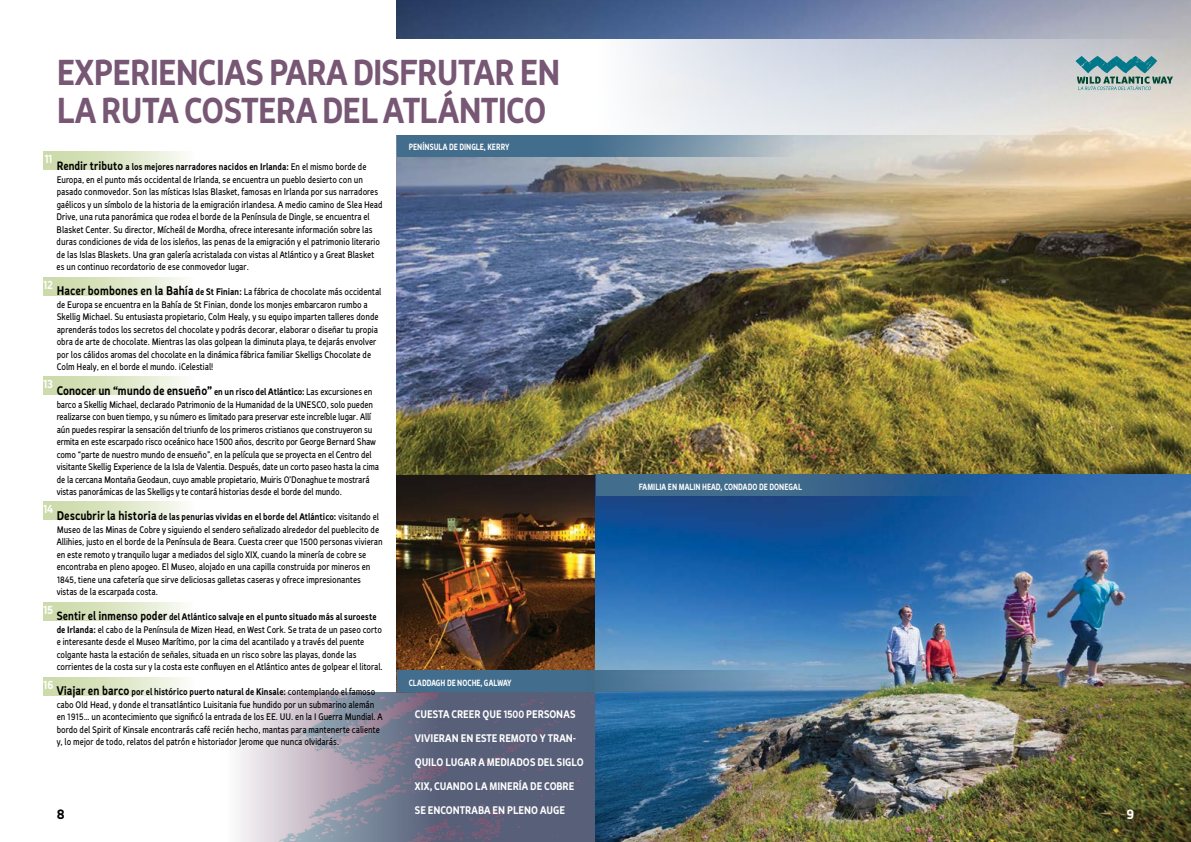
<style>
.page{position:relative;width:1191px;height:842px;background:#fff}
.page>*{position:absolute;margin:0;border:0;box-sizing:border-box;transform-origin:0 0}
.t1{font:700 36px/38px "Orga";letter-spacing:-.015em;color:#775774;scale:.9 1}
.t2{font:700 14px "Orga";color:#000}
.t3{font:700 14px "Orga";color:#fff}
.t4{font:700 12.5px "Orga";color:#000;scale:.9 1}
.t5{font:700 12px "Orga";letter-spacing:.02em;color:#fff;scale:.9 1}
.t6{font:700 11px/24px "Orga";letter-spacing:.005em;color:#fff;scale:.9 1}
.t7{font:500 9.5px/12.5px "Orga";color:#000;scale:.9 1}
.t8{font:700 9px "Orga";letter-spacing:.005em;color:#fff;scale:.8 1}
.s1{font-weight:700;font-size:12px}
.s2{font-weight:700}
.s3{font-weight:700;font-size:12.5px}
.s4{font-size:9.5px}
.s5{font-weight:500;font-size:9.5px}
</style>
<div class="page">
<img style="left:397px;top:475px;width:198px;height:196px">
<div style="left:227px;top:692px;width:368px;height:150px;background:linear-gradient(to bottom,#f1eef1,#f1eef1)"></div>
<img style="left:264px;top:692px;width:331px;height:150px">
<img style="left:397px;top:0;width:794px;height:475px">
<div style="left:0;top:40px;width:595px;height:95px;background:#fff"></div>
<div style="left:43px;top:152px;width:188px;height:18px;background:linear-gradient(to right,#c7d6a1,#fff)"></div>
<div style="left:43px;top:277px;width:188px;height:19px;background:linear-gradient(to right,#c7d6a1,#fff)"></div>
<div style="left:43px;top:376px;width:188px;height:19px;background:linear-gradient(to right,#c7d6a1,#fff)"></div>
<div style="left:43px;top:501px;width:188px;height:19px;background:linear-gradient(to right,#c7d6a1,#fff)"></div>
<div style="left:43px;top:602px;width:188px;height:19px;background:linear-gradient(to right,#c7d6a1,#fff)"></div>
<div style="left:43px;top:677px;width:188px;height:19px;background:linear-gradient(to right,#c7d6a1,#fff)"></div>
<img style="left:595px;top:475px;width:596px;height:367px">
<svg style="left:595px;top:40px;width:596px;height:95px;background:#dfe1e4"></svg>
<svg style="left:397px;top:135px;width:397px;height:21px;background:#60839c"></svg>
<svg style="left:397px;top:671px;width:397px;height:21px;background:#517b9b"></svg>
<div style="left:596px;top:475px;width:397px;height:21px;background:linear-gradient(to right,#4e7389,#1e5894)"></div>
<svg style="left:1075px;top:56px;width:98px;height:34px;background:#85aaab"></svg>
<h1 class="t1" style="left:57px;top:53px;width:561px">EXPERIENCIAS PARA DISFRUTAR EN<br>LA RUTA COSTERA DEL ATLÁNTICO</h1>
<p class="t8" style="left:409px;top:141px;width:127px">PENÍNSULA DE DINGLE, KERRY</p>
<p class="t5" style="left:44px;top:152px;width:10px">11</p>
<p class="t7" style="left:57px;top:160px;width:364px"><span class="s1">Rendir tributo</span> <span class="s2">a los mejores narradores nacidos en Irlanda:</span> En el mismo borde de Europa, en el punto más occidental de Irlanda, se encuentra un pueblo desierto con un pasado conmovedor. Son las místicas Islas Blasket, famosas en Irlanda por sus narradores gaélicos y un símbolo de la historia de la emigración irlandesa. A medio camino de Slea Head Drive, una ruta panorámica que rodea el borde de la Península de Dingle, se encuentra el Blasket Center. Su director, Mícheál de Mordha, ofrece interesante información sobre las duras condiciones de vida de los isleños, las penas de la emigración y el patrimonio literario de las Islas Blaskets. Una gran galería acristalada con vistas al Atlántico y a Great Blasket es un continuo recordatorio de ese conmovedor lugar.</p>
<p class="t7" style="left:57px;top:285px;width:362px"><span class="s3">Hacer bombones en la Bahía</span> <span class="s2">de St Finian:</span> La fábrica de chocolate más occidental de Europa se encuentra en la Bahía de St Finian, donde los monjes embarcaron rumbo a Skellig Michael. Su entusiasta propietario, Colm Healy, y su equipo imparten talleres donde aprenderás todos los secretos del chocolate y podrás decorar, elaborar o diseñar tu propia obra de arte de chocolate. Mientras las olas golpean la diminuta playa, te dejarás envolver por los cálidos aromas del chocolate en la dinámica fábrica familiar Skelligs Chocolate de Colm Healy, en el borde el mundo. ¡Celestial!</p>
<h3 class="t4" style="left:57px;top:383px;width:352px">Conocer un “mundo de ensueño” <span class="s4">en un risco del Atlántico:</span> <span class="s5">Las excursiones en</span></h3>
<p class="t7" style="left:57px;top:398px;width:359px">barco a Skellig Michael, declarado Patrimonio de la Humanidad de la UNESCO, solo pueden realizarse con buen tiempo, y su número es limitado para preservar este increíble lugar. Allí aún puedes respirar la sensación del triunfo de los primeros cristianos que construyeron su ermita en este escarpado risco oceánico hace 1500 años, descrito por George Bernard Shaw como “parte de nuestro mundo de ensueño”, en la película que se proyecta en el Centro del visitante Skellig Experience de la Isla de Valentia. Después, date un corto paseo hasta la cima de la cercana Montaña Geodaun, cuyo amable propietario, Muiris O’Donaghue te mostrará vistas panorámicas de las Skelligs y te contará historias desde el borde del mundo.</p>
<p class="t7" style="left:57px;top:510px;width:364px"><span class="s3">Descubrir la historia</span> <span class="s2">de las penurias vividas en el borde del Atlántico:</span> visitando el Museo de las Minas de Cobre y siguiendo el sendero señalizado alrededor del pueblecito de Allihies, justo en el borde de la Península de Beara. Cuesta creer que 1500 personas vivieran en este remoto y tranquilo lugar a mediados del siglo XIX, cuando la minería de cobre se encontraba en pleno apogeo. El Museo, alojado en una capilla construida por mineros en 1845, tiene una cafetería que sirve deliciosas galletas caseras y ofrece impresionantes vistas de la escarpada costa.</p>
<p class="t7" style="left:57px;top:610px;width:364px"><span class="s1">Sentir el inmenso poder</span> <span class="s2">del Atlántico salvaje en el punto situado más al suroeste de Irlanda:</span> el cabo de la Península de Mizen Head, en West Cork. Se trata de un paseo corto e interesante desde el Museo Marítimo, por la cima del acantilado y a través del puente colgante hasta la estación de señales, situada en un risco sobre las playas, donde las corrientes de la costa sur y la costa este confluyen en el Atlántico antes de golpear el litoral.</p>
<p class="t7" style="left:57px;top:685px;width:364px"><span class="s3">Viajar en barco</span> <span class="s2">por el histórico puerto natural de Kinsale:</span> contemplando el famoso cabo Old Head, y donde el transatlántico Luisitania fue hundido por un submarino alemán en 1915… un acontecimiento que significó la entrada de los EE. UU. en la I Guerra Mundial. A bordo del Spirit of Kinsale encontrarás café recién hecho, mantas para mantenerte caliente y, lo mejor de todo, relatos del patrón e historiador Jerome que nunca olvidarás.</p>
<p class="t5" style="left:43px;top:277px;width:13px">12</p>
<p class="t5" style="left:43px;top:376px;width:13px">13</p>
<p class="t8" style="left:638px;top:481px;width:205px">FAMILIA EN MALIN HEAD, CONDADO DE DONEGAL</p>
<p class="t5" style="left:43px;top:501px;width:13px">14</p>
<p class="t5" style="left:43px;top:602px;width:13px">15</p>
<p class="t8" style="left:409px;top:677px;width:130px">CLADDAGH DE NOCHE, GALWAY</p>
<p class="t5" style="left:43px;top:677px;width:13px">16</p>
<p class="t6" style="left:415px;top:702px;width:189px">CUESTA CREER QUE 1500 PERSONAS<br>VIVIERAN EN ESTE REMOTO Y TRAN-<br>QUILO LUGAR A MEDIADOS DEL SIGLO<br>XIX, CUANDO LA MINERÍA DE COBRE<br>SE ENCONTRABA EN PLENO AUGE</p>
<h2 class="t2" style="left:57px;top:806px;width:9px">8</h2>
<h2 class="t3" style="left:1126px;top:806px;width:9px">9</h2>
</div>
